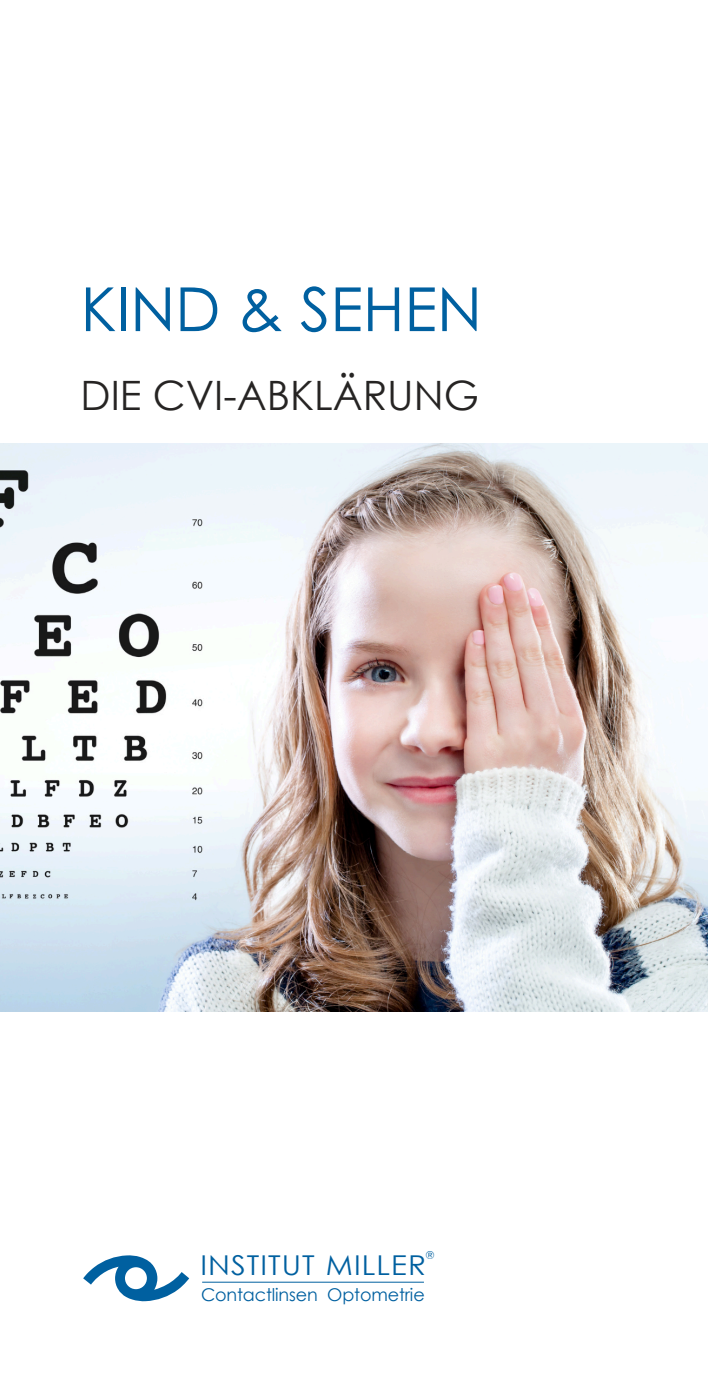
<style>
.page{position:relative;width:708px;height:1378px;background:#fff}
.page>*{position:absolute;margin:0;border:0;box-sizing:border-box;transform-origin:0 0}
.t1{font:60.75px "Century Gothic";color:#0060a0}
.t2{font:40.5px "Century Gothic";color:#262423}
.t3{font:27.45px "Century Gothic";letter-spacing:.035em;color:#0060a0;scale:1.08 1}
.t4{font:17.55px "Century Gothic";letter-spacing:-.01em;color:#0060a0}
.t5{font:11.03px "Avant Guard Regular SWFTE";color:#0060a0}
</style>
<div class="page">
<img style="left:0;top:443px;width:708px;height:568px">
<svg style="left:83px;top:1255px;width:106px;height:46px"></svg>
<hr style="left:202px;top:1281px;width:222px;height:1px;background:#0060a0">
<h1 class="t1" style="left:81px;top:285px;width:403px">KIND &amp; SEHEN</h1>
<h2 class="t2" style="left:81px;top:379px;width:400px">DIE CVI-ABKLÄRUNG</h2>
<p class="t5" style="left:425px;top:1248px;width:11px">®</p>
<h3 class="t3" style="left:200px;top:1254px;width:210px">INSTITUT MILLER</h3>
<p class="t4" style="left:201px;top:1287px;width:225px">Contactlinsen Optometrie</p>
</div>
